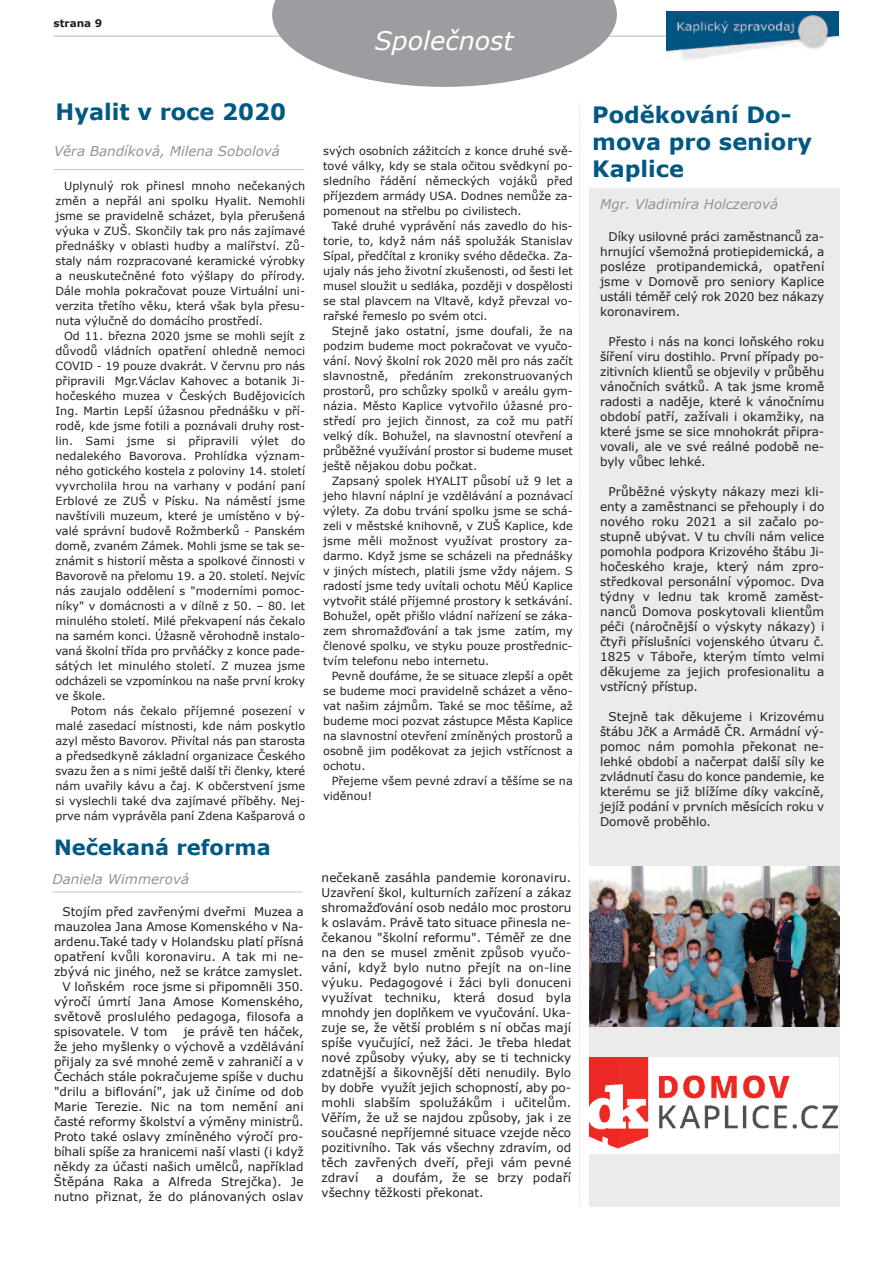
<style>
.page{position:relative;width:893px;height:1263px;background:#fff}
.page>*{position:absolute;margin:0;border:0;box-sizing:border-box;transform-origin:0 0}
.t1{font:italic 25.5px "Verdana";color:#fff}
.t2{font:700 22.5px/27px "Verdana";color:#005883}
.t3{font:700 21px "Verdana";color:#005883}
.t4{font:italic 13.5px "Verdana";color:#919396}
.t5{font:12px/15px "Verdana";color:#231f20;text-align:justify}
.t6{font:11.25px/15px "Verdana";color:#231f20;text-align:justify}
.t7{font:700 10.5px "Verdana";color:#231f20}
</style>
<div class="page">
<hr style="left:54px;top:36px;width:784px;height:1px;background:#d0d1d2">
<svg style="left:272px;top:0;width:345px;height:87px"></svg>
<img style="left:666px;top:11px;width:173px;height:50px">
<svg style="left:579px;top:102px;width:1px;height:1106px"></svg>
<div style="left:589px;top:188px;width:250px;height:1019px;background:#ecebeb"></div>
<hr style="left:54px;top:169px;width:250px;height:1px;background:#c9cacb">
<hr style="left:52px;top:892px;width:251px;height:1px;background:#dededf">
<img style="left:589px;top:866px;width:251px;height:161px">
<div style="left:589px;top:1058px;width:250px;height:96px;background:#fff"></div>
<img style="left:589px;top:1058px;width:248px;height:90px">
<p class="t7" style="left:54px;top:16px;width:50px">strana 9</p>
<h1 class="t1" style="left:374px;top:24px;width:141px">Společnost</h1>
<h2 class="t2" style="left:56px;top:98px;width:232px">Hyalit v roce 2020</h2>
<p class="t4" style="left:54px;top:142px;width:227px">Věra Bandíková, Milena Sobolová</p>
<p class="t6" style="left:56px;top:178px;width:251px;text-indent:9px">Uplynulý rok přinesl mnoho nečekaných změn a nepřál ani spolku Hyalit. Nemohli jsme se pravidelně scházet, byla přerušená výuka v ZUŠ. Skončily tak pro nás zajímavé přednášky v oblasti hudby a malířství. Zů&shy;staly nám rozpracované keramické výrobky a neuskutečněné foto výšlapy do přírody.<br>Dále mohla pokračovat pouze Virtuální uni&shy;verzita třetího věku, která však byla přesu&shy;nuta výlučně do domácího prostředí.</p>
<p class="t6" style="left:56px;top:328px;width:251px;text-indent:9px">Od 11. března 2020 jsme se mohli sejít z důvodů vládních opatření ohledně nemoci COVID - 19 pouze dvakrát. V červnu pro nás připravili Mgr.Václav Kahovec a botanik Ji&shy;hočeského muzea v Českých Budějovicích Ing. Martin Lepší úžasnou přednášku v pří&shy;rodě, kde jsme fotili a poznávali druhy rost&shy;lin. Sami jsme si připravili výlet do nedalekého Bavorova. Prohlídka význam&shy;ného gotického kostela z poloviny 14. století vyvrcholila hrou na varhany v podání paní Erblové ze ZUŠ v Písku. Na náměstí jsme navštívili muzeum, které je umístěno v bý&shy;valé správní budově Rožmberků - Panském domě, zvaném Zámek. Mohli jsme se tak se&shy;známit s historií města a spolkové činnosti v Bavorově na přelomu 19. a 20. století. Nejvíc nás zaujalo oddělení s "moderními pomoc&shy;níky" v domácnosti a v dílně z 50. – 80. let minulého století. Milé překvapení nás čekalo na samém konci. Úžasně věrohodně instalo&shy;vaná školní třída pro prvňáčky z konce pade&shy;sátých let minulého století. Z muzea jsme odcházeli se vzpomínkou na naše první kroky ve škole.</p>
<p class="t6" style="left:56px;top:703px;width:251px;text-indent:15px">Potom nás čekalo příjemné posezení v malé zasedací místnosti, kde nám poskytlo azyl město Bavorov. Přivítal nás pan starosta a předsedkyně základní organizace Českého svazu žen a s nimi ještě další tři členky, které nám uvařily kávu a čaj. K občerstvení jsme si vyslechli také dva zajímavé příběhy. Nej&shy;prve nám vyprávěla paní Zdena Kašparová o</p>
<h3 class="t3" style="left:54px;top:834px;width:218px">Nečekaná reforma</h3>
<p class="t4" style="left:52px;top:870px;width:138px">Daniela Wimmerová</p>
<p class="t5" style="left:63px;top:904px;width:243px">Stojím před zavřenými dveřmi Muzea a</p>
<p class="t5" style="left:54px;top:919px;width:251px">mauzolea Jana Amose Komenského v Na-</p>
<p class="t5" style="left:54px;top:934px;width:251px">ardenu.Také tady v Holandsku platí přísná</p>
<p class="t5" style="left:54px;top:949px;width:251px">opatření kvůli koronaviru. A tak mi ne-</p>
<p class="t5" style="left:54px;top:964px;width:250px">zbývá nic jiného, než se krátce zamyslet.</p>
<p class="t5" style="left:63px;top:979px;width:243px">V loňském roce jsme si připomněli 350.</p>
<p class="t5" style="left:54px;top:994px;width:251px">výročí úmrtí Jana Amose Komenského,</p>
<p class="t5" style="left:54px;top:1009px;width:251px">světově proslulého pedagoga, filosofa a</p>
<p class="t5" style="left:54px;top:1024px;width:115px">spisovatele. V tom</p>
<p class="t5" style="left:54px;top:1024px;width:251px;text-indent:129px">je právě ten háček, že jeho myšlenky o výchově a vzdělávání přijaly za své mnohé země v zahraničí a v Čechách stále pokračujeme spíše v duchu "drilu a biflování", jak už činíme od dob Marie Terezie. Nic na tom nemění ani časté reformy školství a výměny ministrů.<br>Proto také oslavy zmíněného výročí pro&shy;bíhali spíše za hranicemi naší vlasti (i když někdy za účasti našich umělců, například Štěpána Raka a Alfreda Strejčka). Je nutno přiznat, že do plánovaných oslav</p>
<p class="t6" style="left:323px;top:143px;width:251px">svých osobních zážitcích z konce druhé svě&shy;tové války, kdy se stala očitou svědkyní po&shy;sledního řádění německých vojáků před příjezdem armády USA. Dodnes nemůže za&shy;pomenout na střelbu po civilistech.</p>
<p class="t6" style="left:323px;top:218px;width:251px;text-indent:9px">Také druhé vyprávění nás zavedlo do his&shy;torie, to, když nám náš spolužák Stanislav Sípal, předčítal z kroniky svého dědečka. Za&shy;ujaly nás jeho životní zkušenosti, od šesti let musel sloužit u sedláka, později v dospělosti se stal plavcem na Vltavě, když převzal vo&shy;rařské řemeslo po svém otci.</p>
<p class="t6" style="left:323px;top:323px;width:251px;text-indent:9px">Stejně jako ostatní, jsme doufali, že na podzim budeme moct pokračovat ve vyučo&shy;vání. Nový školní rok 2020 měl pro nás začít slavnostně, předáním zrekonstruovaných prostorů, pro schůzky spolků v areálu gym&shy;názia. Město Kaplice vytvořilo úžasné pro&shy;středí pro jejich činnost, za což mu patří velký dík. Bohužel, na slavnostní otevření a průběžné využívání prostor si budeme muset ještě nějakou dobu počkat.</p>
<p class="t6" style="left:323px;top:473px;width:251px;text-indent:9px">Zapsaný spolek HYALIT působí už 9 let a jeho hlavní náplní je vzdělávání a poznávací výlety. Za dobu trvání spolku jsme se schá&shy;zeli v městské knihovně, v ZUŠ Kaplice, kde jsme měli možnost využívat prostory za&shy;darmo. Když jsme se scházeli na přednášky v jiných místech, platili jsme vždy nájem. S radostí jsme tedy uvítali ochotu MěÚ Kaplice vytvořit stálé příjemné prostory k setkávání.<br>Bohužel, opět přišlo vládní nařízení se záka&shy;zem shromažďování a tak jsme zatím, my členové spolku, ve styku pouze prostřednic&shy;tvím telefonu nebo internetu.</p>
<p class="t6" style="left:323px;top:668px;width:251px;text-indent:9px">Pevně doufáme, že se situace zlepší a opět se budeme moci pravidelně scházet a věno&shy;vat našim zájmům. Také se moc těšíme, až budeme moci pozvat zástupce Města Kaplice na slavnostní otevření zmíněných prostorů a osobně jim poděkovat za jejich vstřícnost a ochotu.</p>
<p class="t6" style="left:323px;top:773px;width:251px;text-indent:9px">Přejeme všem pevné zdraví a těšíme se na viděnou!</p>
<p class="t5" style="left:322px;top:870px;width:251px">nečekaně zasáhla pandemie koronaviru.<br>Uzavření škol, kulturních zařízení a zákaz shromažďování osob nedálo moc prostoru k oslavám. Právě tato situace přinesla ne&shy;čekanou "školní reformu". Téměř ze dne na den se musel změnit způsob vyučo&shy;vání, když bylo nutno přejít na on-line výuku. Pedagogové i žáci byli donuceni využívat techniku, která dosud byla mnohdy jen doplňkem ve vyučování. Uka&shy;zuje se, že větší problém s ní občas mají spíše vyučující, než žáci. Je třeba hledat nové způsoby výuky, aby se ti technicky zdatnější a šikovnější děti nenudily. Bylo by dobře využít jejich schopností, aby po&shy;mohli slabším spolužákům i učitelům.<br>Věřím, že už se najdou způsoby, jak i ze současné nepříjemné situace vzejde něco pozitivního. Tak vás všechny zdravím, od těch zavřených dveří, přeji vám pevné zdraví</p>
<p class="t5" style="left:322px;top:1170px;width:251px;text-indent:55px">a doufám, že se brzy podaří všechny těžkosti překonat.</p>
<h2 class="t2" style="left:592px;top:101px;width:221px">Poděkování Do&shy;mova pro seniory<br>Kaplice</h2>
<p class="t4" style="left:600px;top:195px;width:180px">Mgr. Vladimíra Holczerová</p>
<p class="t5" style="left:600px;top:229px;width:226px;text-indent:9px">Díky usilovné práci zaměstnanců za&shy;hrnující všemožná protiepidemická, a posléze protipandemická, opatření jsme v Domově pro seniory Kaplice ustáli téměř celý rok 2020 bez nákazy koronavirem.</p>
<p class="t5" style="left:600px;top:334px;width:226px;text-indent:9px">Přesto i nás na konci loňského roku šíření viru dostihlo. První případy po&shy;zitivních klientů se objevily v průběhu vánočních svátků. A tak jsme kromě radosti a naděje, které k vánočnímu období patří, zažívali i okamžiky, na které jsme se sice mnohokrát připra&shy;vovali, ale ve své reálné podobě ne&shy;byly vůbec lehké.</p>
<p class="t5" style="left:600px;top:484px;width:226px;text-indent:9px">Průběžné výskyty nákazy mezi kli&shy;enty a zaměstnanci se přehouply i do nového roku 2021 a sil začalo po&shy;stupně ubývat. V tu chvíli nám velice pomohla podpora Krizového štábu Ji&shy;hočeského kraje, který nám zpro&shy;středkoval personální výpomoc. Dva týdny v lednu tak kromě zaměst&shy;nanců Domova poskytovali klientům péči (náročnější o výskyty nákazy) i čtyři příslušníci vojenského útvaru č.<br>1825 v Táboře, kterým tímto velmi děkujeme za jejich profesionalitu a vstřícný přístup.</p>
<p class="t5" style="left:600px;top:709px;width:226px;text-indent:9px">Stejně tak děkujeme i Krizovému štábu JčK a Armádě ČR. Armádní vý&shy;pomoc nám pomohla překonat ne&shy;lehké období a načerpat další síly ke zvládnutí času do konce pandemie, ke kterému se již blížíme díky vakcíně, jejíž podání v prvních měsících roku v Domově proběhlo.</p>
</div>
